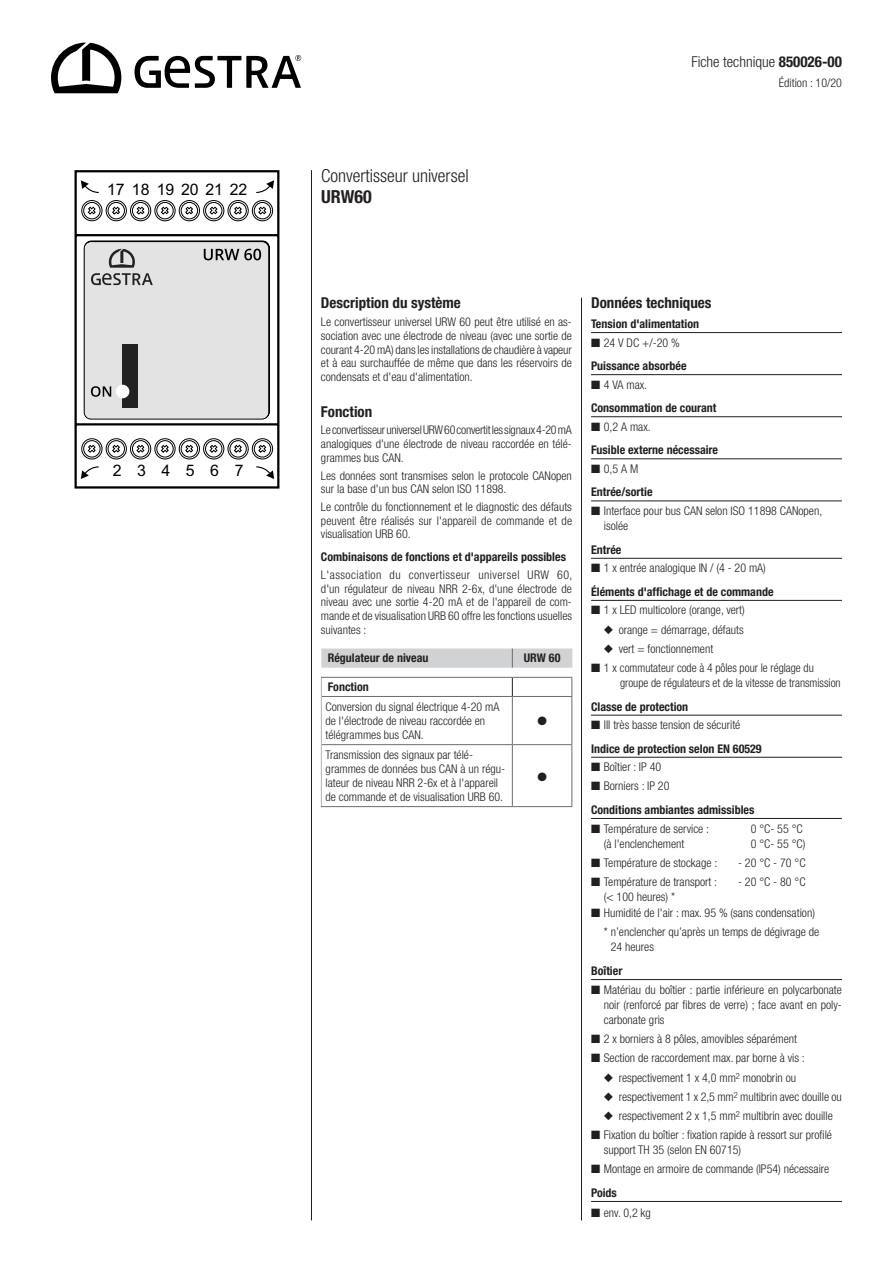
<style>
.page{position:relative;width:893px;height:1263px;background:#fff}
.page>*{position:absolute;margin:0;border:0;box-sizing:border-box;transform-origin:0 0}
.t1{font:300 condensed 18px "Helvetica Neue LT Pro";color:#231f20}
.t2{font:700 condensed 18px "Helvetica Neue LT Pro";color:#231f20}
.t3{font:15.9px "Arial";color:#000}
.t4{font:700 condensed 15px "Helvetica Neue LT Pro";color:#231f20}
.t5{font:300 condensed 15px "Helvetica Neue LT Pro";color:#231f20}
.t6{font:300 condensed 12px/13.6px "Helvetica Neue LT Pro";color:#231f20}
.t7{font:700 condensed 12px/23.4px "Helvetica Neue LT Pro";color:#231f20}
.t8{font:12px "Zapf Dingbats";color:#231f20}
.s1{font-weight:700}
.s2{font-weight:300}
.s3{color:#fff}
</style>
<div class="page">
<hr style="left:571px;top:697px;width:1px;height:47px;background:#6c6d70">
<hr style="left:512px;top:744px;width:60px;height:1px;background:#6c6d70">
<hr style="left:571px;top:745px;width:1px;height:61px;background:#6c6d70">
<hr style="left:512px;top:806px;width:60px;height:1px;background:#6c6d70">
<svg style="left:321px;top:678px;width:1px;height:18px"></svg>
<hr style="left:321px;top:677px;width:191px;height:1px;background:#6c6d70">
<hr style="left:512px;top:677px;width:60px;height:1px;background:#6c6d70">
<hr style="left:512px;top:696px;width:60px;height:1px;background:#6c6d70">
<svg style="left:571px;top:678px;width:1px;height:18px"></svg>
<hr style="left:322px;top:696px;width:190px;height:1px;background:#6c6d70">
<hr style="left:512px;top:697px;width:1px;height:47px;background:#6c6d70">
<hr style="left:321px;top:696px;width:1px;height:49px;background:#b2b3b7">
<hr style="left:322px;top:744px;width:190px;height:1px;background:#6c6d70">
<hr style="left:512px;top:745px;width:1px;height:61px;background:#6c6d70">
<hr style="left:321px;top:745px;width:1px;height:61px;background:#b2b3b7">
<hr style="left:321px;top:806px;width:191px;height:1px;background:#6c6d70">
<svg style="left:512px;top:678px;width:1px;height:18px"></svg>
<svg style="left:321px;top:648px;width:251px;height:20px;background:#d2d3d5"></svg>
<hr style="left:311px;top:170px;width:1px;height:1050px;background:#231f20">
<hr style="left:581px;top:298px;width:1px;height:922px;background:#231f20">
<svg style="left:51px;top:43px;width:71px;height:50px"></svg>
<svg style="left:135px;top:55px;width:166px;height:33px"></svg>
<svg style="left:74px;top:170px;width:206px;height:319px"></svg>
<svg style="left:81px;top:200px;width:193px;height:260px"></svg>
<svg style="left:81px;top:180px;width:19px;height:14px"></svg>
<svg style="left:81px;top:466px;width:19px;height:13px"></svg>
<svg style="left:255px;top:180px;width:19px;height:14px"></svg>
<svg style="left:255px;top:466px;width:19px;height:13px"></svg>
<svg style="left:84px;top:240px;width:186px;height:180px;background:#d1d1d1"></svg>
<hr style="left:591px;top:332px;width:251px;height:1px;background:#231f20">
<hr style="left:591px;top:374px;width:251px;height:1px;background:#231f20">
<hr style="left:591px;top:416px;width:251px;height:1px;background:#231f20">
<hr style="left:591px;top:458px;width:251px;height:1px;background:#231f20">
<hr style="left:591px;top:500px;width:251px;height:1px;background:#231f20">
<hr style="left:591px;top:558px;width:251px;height:1px;background:#231f20">
<hr style="left:591px;top:600px;width:251px;height:1px;background:#231f20">
<hr style="left:591px;top:715px;width:251px;height:1px;background:#231f20">
<hr style="left:591px;top:757px;width:251px;height:1px;background:#231f20">
<hr style="left:591px;top:818px;width:251px;height:1px;background:#231f20">
<hr style="left:591px;top:979px;width:251px;height:1px;background:#231f20">
<hr style="left:591px;top:1201px;width:251px;height:1px;background:#231f20">
<h2 class="t3" style="left:107px;top:180px;width:142px">17 18 19 20 21 22</h2>
<h2 class="t3" style="left:113px;top:461px;width:132px">234567</h2>
<h1 class="t1" style="left:321px;top:166px;width:149px">Convertisseur universel</h1>
<h1 class="t2" style="left:321px;top:186px;width:52px">URW60</h1>
<p class="t5" style="left:691px;top:53px;width:152px">Fiche technique <span class="s1">850026-00</span></p>
<p class="t6" style="left:779px;top:76px;width:64px">Édition : 10/20</p>
<p class="t4" style="left:321px;top:294px;width:141px">Description du système</p>
<p class="t6" style="left:321px;top:315px;width:252px;text-align:justify">Le convertisseur universel URW 60 peut être utilisé en as&shy;sociation avec une électrode de niveau (avec une sortie de courant 4-20 mA) dans les installations de chaudière à vapeur et à eau surchauffée de même que dans les réservoirs de condensats et d'eau d'alimentation.</p>
<p class="t4" style="left:321px;top:402px;width:53px">Fonction</p>
<p class="t6" style="left:321px;top:423px;width:252px;text-align:justify">Le convertisseur universel URW 60 convertit les signaux 4-20 mA analogiques d'une électrode de niveau raccordée en télé&shy;grammes bus CAN.</p>
<p class="t6" style="left:321px;top:468px;width:252px">Les données sont transmises selon le protocole CANopen sur la base d'un bus CAN selon ISO 11898.</p>
<p class="t6" style="left:321px;top:500px;width:253px;text-align:justify">Le contrôle du fonctionnement et le diagnostic des défauts peuvent être réalisés sur l'appareil de commande et de visualisation URB 60.</p>
<p class="t7" style="left:321px;top:545px;width:247px">Combinaisons de fonctions et d'appareils possibles</p>
<p class="t6" style="left:321px;top:568px;width:253px;text-align:justify">L'association du convertisseur universel URW 60, d'un régulateur de niveau NRR 2-6x, d'une électrode de niveau avec une sortie 4-20 mA et de l'appareil de com&shy;mande et de visualisation URB 60 offre les fonctions usuelles suivantes :</p>
<p class="t7" style="left:328px;top:646px;width:102px">Régulateur de niveau</p>
<p class="t7" style="left:524px;top:646px;width:38px">URW 60</p>
<p class="t7" style="left:328px;top:675px;width:43px">Fonction</p>
<p class="t6" style="left:326px;top:700px;width:175px">Conversion du signal électrique 4-20 mA de l'électrode de niveau raccordée en télégrammes bus CAN.</p>
<p class="t8" style="left:537px;top:716px;width:11px">●</p>
<p class="t6" style="left:326px;top:748px;width:181px">Transmission des signaux par télé&shy;grammes de données bus CAN à un régu&shy;lateur de niveau NRR 2-6x et à l'appareil de commande et de visualisation URB 60.</p>
<p class="t8" style="left:537px;top:771px;width:11px">●</p>
<p class="t4" style="left:591px;top:294px;width:122px">Données techniques</p>
<p class="t7" style="left:591px;top:312px;width:110px">Tension d'alimentation</p>
<p class="t7" style="left:591px;top:330px;width:97px">■ <span class="s2">24 V DC +/-20 %<br></span>Puissance absorbée</p>
<p class="t7" style="left:591px;top:373px;width:127px">■ <span class="s2">4 VA max.<br></span>Consommation de courant</p>
<p class="t7" style="left:591px;top:415px;width:129px">■ <span class="s2">0,2 A max.<br></span>Fusible externe nécessaire</p>
<p class="t7" style="left:591px;top:457px;width:63px">■ <span class="s2">0,5 A M<br></span>Entrée/sortie</p>
<p class="t6" style="left:604px;top:503px;width:220px;line-height:15.3px;text-indent:-13px">■ Interface pour bus CAN selon ISO 11898 CANopen, isolée</p>
<p class="t7" style="left:591px;top:537px;width:32px">Entrée</p>
<p class="t7" style="left:591px;top:556px;width:184px">■ <span class="s2">1 x entrée analogique IN / (4 - 20 mA)<br></span>Éléments d'affichage et de commande</p>
<p class="t6" style="left:591px;top:603px;width:155px">■ 1 x LED multicolore (orange, vert)</p>
<p class="t6" style="left:604px;top:622px;width:141px">◆ orange = démarrage, défauts</p>
<p class="t6" style="left:604px;top:641px;width:111px">◆ vert = fonctionnement</p>
<p class="t6" style="left:620px;top:660px;width:222px;line-height:15.3px;text-indent:-29px">■ 1 x commutateur code à 4 pôles pour le réglage du groupe de régulateurs et de la vitesse de transmission</p>
<p class="t7" style="left:591px;top:694px;width:99px">Classe de protection</p>
<p class="t7" style="left:591px;top:713px;width:172px">■ <span class="s2">III très basse tension de sécurité<br></span>Indice de protection selon EN 60529</p>
<p class="t6" style="left:591px;top:760px;width:72px">■ Boîtier : IP 40</p>
<p class="t7" style="left:591px;top:774px;width:165px">■ <span class="s2">Borniers : IP 20<br></span>Conditions ambiantes admissibles</p>
<p class="t6" style="left:591px;top:821px;width:120px">■ Température de service :</p>
<p class="t6" style="left:738px;top:821px;width:66px"><span class="s3">-</span> 0 °C- 55 °C</p>
<p class="t6" style="left:604px;top:837px;width:82px">(à l'enclenchement</p>
<p class="t6" style="left:738px;top:837px;width:69px"><span class="s3">-</span> 0 °C- 55 °C)</p>
<p class="t6" style="left:591px;top:856px;width:128px">■ Température de stockage :</p>
<p class="t6" style="left:738px;top:856px;width:69px">- 20 °C - 70 °C</p>
<p class="t6" style="left:591px;top:875px;width:128px">■ Température de transport :</p>
<p class="t6" style="left:738px;top:875px;width:69px">- 20 °C - 80 °C</p>
<p class="t6" style="left:604px;top:890px;width:73px">(&lt; 100 heures) *</p>
<p class="t6" style="left:604px;top:903px;width:217px;line-height:19.2px;text-indent:-13px">■ Humidité de l'air : max. 95 % (sans condensation) * n’enclencher qu’après un temps de dégivrage de</p>
<p class="t6" style="left:611px;top:940px;width:45px">24 heures</p>
<p class="t7" style="left:591px;top:959px;width:33px">Boîtier</p>
<p class="t6" style="left:604px;top:982px;width:240px;line-height:15.3px;text-align:justify;text-indent:-13px">■ Matériau du boîtier : partie inférieure en polycarbonate noir (renforcé par fibres de verre) ; face avant en poly&shy;carbonate gris</p>
<p class="t6" style="left:591px;top:1032px;width:207px">■ 2 x borniers à 8 pôles, amovibles séparément</p>
<p class="t6" style="left:591px;top:1051px;width:215px">■ Section de raccordement max. par borne à vis :</p>
<p class="t6" style="left:604px;top:1070px;width:194px">◆ respectivement 1 x 4,0 mm<sup>2</sup> monobrin ou</p>
<p class="t6" style="left:604px;top:1089px;width:240px">◆ respectivement 1 x 2,5 mm<sup>2</sup> multibrin avec douille ou</p>
<p class="t6" style="left:604px;top:1109px;width:230px">◆ respectivement 2 x 1,5 mm<sup>2</sup> multibrin avec douille</p>
<p class="t6" style="left:604px;top:1127px;width:230px;line-height:15.3px;text-indent:-13px">■ Fixation du boîtier : fixation rapide à ressort sur profilé support TH 35 (selon EN 60715)</p>
<p class="t6" style="left:591px;top:1157px;width:240px;line-height:23.4px">■ Montage en armoire de commande (IP54) nécessaire<br><span class="s1">Poids</span></p>
<p class="t6" style="left:591px;top:1205px;width:61px">■ env. 0,2 kg</p>
</div>
